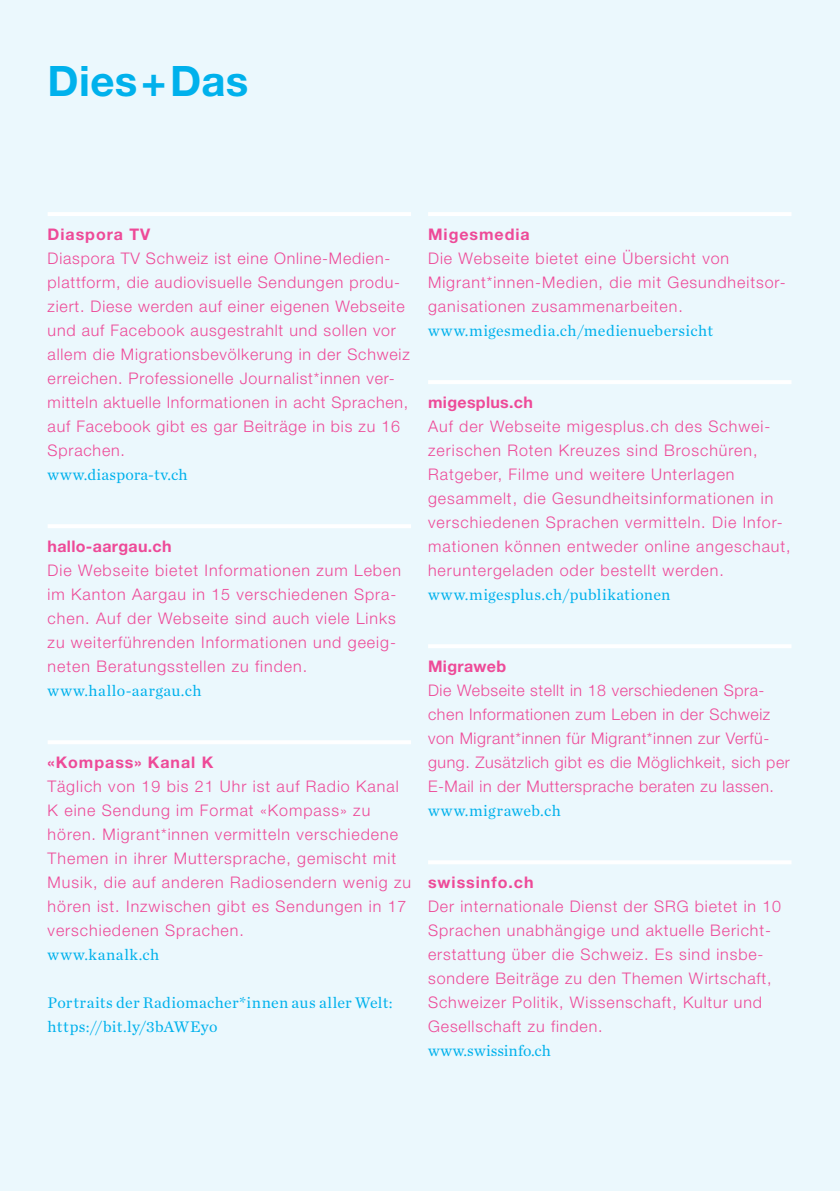
<style>
.page{position:relative;width:840px;height:1191px;background:#fff}
.page>*{position:absolute;margin:0;border:0;box-sizing:border-box;transform-origin:0 0}
.t1{font:700 42px "Helvetica Neue LT Std";letter-spacing:.005em;color:#00b1ec}
.t2{font:300 16px/24px "Helvetica Neue LT Std";letter-spacing:.06em;color:#ee4a98}
.t3{font:300 16px/24px "Helvetica Neue LT Std";letter-spacing:.035em;color:#ee4a98}
.t4{font:16px/24px "Chronicle Text G1";letter-spacing:.02em;color:#00b1ec}
.t5{font:700 16px "Helvetica Neue LT Std";letter-spacing:.06em;color:#ee4a98}
.t6{font:700 16px "Helvetica Neue LT Std";letter-spacing:.02em;color:#ee4a98}
.t7{font:16px "Chronicle Text G1";letter-spacing:.045em;color:#00b1ec}
</style>
<div class="page">
<div style="left:0;top:0;width:839px;height:1191px;background:#ebf8fd"></div>
<hr style="left:48px;top:212px;width:363px;height:4px;background:#fff">
<hr style="left:48px;top:524px;width:363px;height:4px;background:#fff">
<hr style="left:48px;top:740px;width:363px;height:4px;background:#fff">
<hr style="left:428px;top:212px;width:363px;height:4px;background:#fff">
<hr style="left:428px;top:380px;width:363px;height:4px;background:#fff">
<hr style="left:428px;top:644px;width:363px;height:4px;background:#fff">
<hr style="left:428px;top:860px;width:363px;height:4px;background:#fff">
<h1 class="t1" style="left:48px;top:55px;width:202px">Dies+Das</h1>
<p class="t5" style="left:48px;top:224px;width:104px">Diaspora TV</p>
<p class="t2" style="left:48px;top:246px;width:363px">Diaspora TV Schweiz ist eine Online-Medien&shy;plattform, die audiovisuelle Sendungen produ&shy;ziert. Diese werden auf einer eigenen Webseite und auf Facebook ausgestrahlt und sollen vor allem die Migrationsbevölkerung in der Schweiz erreichen. Professionelle Journalist*innen ver&shy;mitteln aktuelle Informationen in acht Sprachen, auf Facebook gibt es gar Beiträge in bis zu 16<br>Sprachen.</p>
<p class="t4" style="left:48px;top:462px;width:141px">www.diaspora-tv.ch</p>
<p class="t6" style="left:48px;top:536px;width:125px">hallo-aargau.ch</p>
<p class="t2" style="left:48px;top:558px;width:354px">Die Webseite bietet Informationen zum Leben im Kanton Aargau in 15 verschiedenen Spra&shy;chen. Auf der Webseite sind auch viele Links zu weiterführenden Informationen und geeig&shy;neten Beratungsstellen zu finden.</p>
<p class="t4" style="left:48px;top:678px;width:155px">www.hallo-aargau.ch</p>
<p class="t5" style="left:48px;top:752px;width:167px">«Kompass» Kanal K</p>
<p class="t2" style="left:48px;top:774px;width:365px">Täglich von 19 bis 21 Uhr ist auf Radio Kanal K eine Sendung im Format «Kompass» zu hören. Migrant*innen vermitteln verschiedene Themen in ihrer Muttersprache, gemischt mit Musik, die auf anderen Radiosendern wenig zu hören ist. Inzwischen gibt es Sendungen in 17 verschiedenen Sprachen.</p>
<p class="t7" style="left:48px;top:943px;width:113px">www.kanalk.ch</p>
<p class="t4" style="left:48px;top:990px;width:346px">Portraits der Radiomacher*innen aus aller Welt: https://bit.ly/3bAWEyo</p>
<p class="t5" style="left:428px;top:224px;width:103px">Migesmedia</p>
<p class="t2" style="left:428px;top:246px;width:359px">Die Webseite bietet eine Übersicht von<br>Migrant*innen-Medien, die mit Gesundheitsor&shy;ganisationen zusammenarbeiten.</p>
<p class="t4" style="left:428px;top:318px;width:286px">www.migesmedia.ch/medienuebersicht</p>
<p class="t6" style="left:428px;top:392px;width:106px">migesplus.ch</p>
<p class="t2" style="left:428px;top:414px;width:364px">Auf der Webseite migesplus.ch des Schwei&shy;zerischen Roten Kreuzes sind Broschüren, Ratgeber, Filme und weitere Unterlagen gesammelt, die Gesundheitsinformationen in verschiedenen Sprachen vermitteln. Die Infor&shy;mationen können entweder online angeschaut, heruntergeladen oder bestellt werden.</p>
<p class="t4" style="left:428px;top:582px;width:244px">www.migesplus.ch/publikationen</p>
<p class="t6" style="left:428px;top:656px;width:80px">Migraweb</p>
<p class="t3" style="left:428px;top:678px;width:363px">Die Webseite stellt in 18 verschiedenen Spra&shy;chen Informationen zum Leben in der Schweiz von Migrant*innen für Migrant*innen zur Verfü&shy;gung. Zusätzlich gibt es die Möglichkeit, sich per E-Mail in der Muttersprache beraten zu lassen.</p>
<p class="t4" style="left:428px;top:798px;width:134px">www.migraweb.ch</p>
<p class="t5" style="left:428px;top:872px;width:107px">swissinfo.ch</p>
<p class="t2" style="left:428px;top:894px;width:354px">Der internationale Dienst der SRG bietet in 10<br>Sprachen unabhängige und aktuelle Bericht&shy;erstattung über die Schweiz. Es sind insbe&shy;sondere Beiträge zu den Themen Wirtschaft, Schweizer Politik, Wissenschaft, Kultur und Gesellschaft zu finden.</p>
<p class="t4" style="left:428px;top:1038px;width:124px">www.swissinfo.ch</p>
</div>
